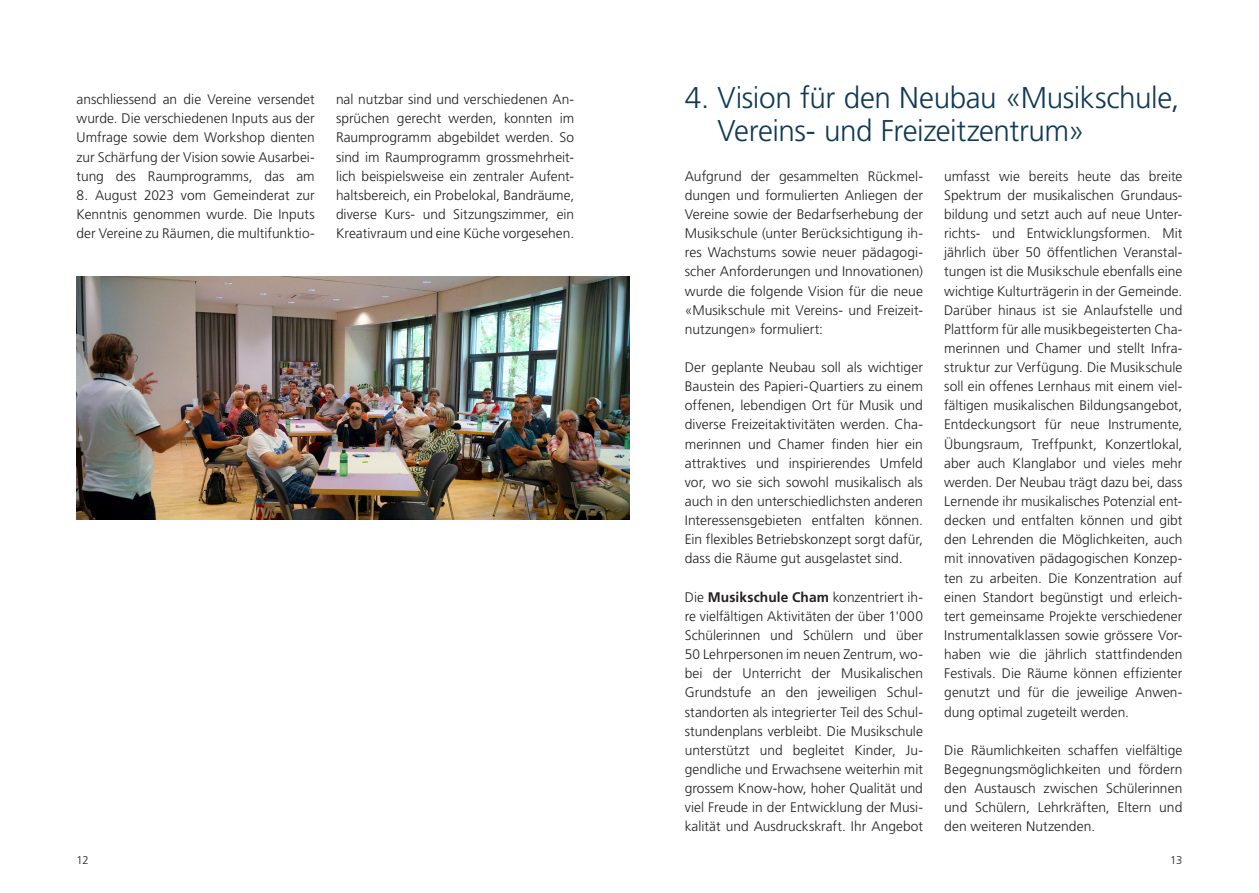
<style>
.page{position:relative;width:1259px;height:893px;background:#fff}
.page>*{position:absolute;margin:0;border:0;box-sizing:border-box;transform-origin:0 0}
._01_Titel{font:300 30px/33.5px "Frutiger LT Std";letter-spacing:-.015em;color:#103a56}
._05_Grundtext{font:300 13.8px/19.2px "Frutiger LT Std";color:#231f20;text-align:justify}
.t1{font:300 11.25px "Frutiger LT Std";color:#231f20}
.s1{font-weight:700}
</style>
<div class="page">
<img style="left:77px;top:276px;width:552px;height:243px">
<p class="_05_Grundtext" style="left:77px;top:90px;width:240px">anschliessend an die Vereine versendet wurde. Die verschiedenen Inputs aus der Umfrage sowie dem Workshop dienten zur Schärfung der Vision sowie Ausarbei&shy;tung des Raumprogramms, das am</p>
<p class="_05_Grundtext" style="left:77px;top:186px;width:240px">8. August 2023 vom Gemeinderat zur Kenntnis genommen wurde. Die Inputs der Vereine zu Räumen, die multifunktio-</p>
<p class="_05_Grundtext" style="left:336px;top:90px;width:240px">nal nutzbar sind und verschiedenen An&shy;sprüchen gerecht werden, konnten im Raumprogramm abgebildet werden. So sind im Raumprogramm grossmehrheit&shy;lich beispielsweise ein zentraler Aufent&shy;haltsbereich, ein Probelokal, Bandräume, diverse Kurs- und Sitzungszimmer, ein Kreativraum und eine Küche vorgesehen.</p>
<p class="_01_Titel" style="left:717px;top:81px;width:463px;text-indent:-33px">4. Vision für den Neubau «Musikschule,<br>Vereins- und Freizeitzentrum»</p>
<p class="_05_Grundtext" style="left:685px;top:167px;width:240px">Aufgrund der gesammelten Rückmel&shy;dungen und formulierten Anliegen der Vereine sowie der Bedarfserhebung der Musikschule (unter Berücksichtigung ih&shy;res Wachstums sowie neuer pädagogi&shy;scher Anforderungen und Innovationen) wurde die folgende Vision für die neue «Musikschule mit Vereins- und Freizeit&shy;nutzungen» formuliert:</p>
<p class="_05_Grundtext" style="left:685px;top:358px;width:240px">Der geplante Neubau soll als wichtiger Baustein des Papieri-Quartiers zu einem offenen, lebendigen Ort für Musik und diverse Freizeitaktivitäten werden. Cha&shy;merinnen und Chamer finden hier ein attraktives und inspirierendes Umfeld vor, wo sie sich sowohl musikalisch als auch in den unterschiedlichsten anderen Interessensgebieten entfalten können.<br>Ein flexibles Betriebskonzept sorgt dafür, dass die Räume gut ausgelastet sind.</p>
<p class="_05_Grundtext" style="left:685px;top:587px;width:240px">Die <span class="s1">Musikschule Cham</span> konzentriert ih&shy;re vielfältigen Aktivitäten der über 1'000<br>Schülerinnen und Schülern und über 50 Lehrpersonen im neuen Zentrum, wo&shy;bei der Unterricht der Musikalischen Grundstufe an den jeweiligen Schul&shy;standorten als integrierter Teil des Schul&shy;stundenplans verbleibt. Die Musikschule unterstützt und begleitet Kinder, Ju&shy;gendliche und Erwachsene weiterhin mit grossem Know-how, hoher Qualität und viel Freude in der Entwicklung der Musi&shy;kalität und Ausdruckskraft. Ihr Angebot</p>
<p class="_05_Grundtext" style="left:944px;top:167px;width:240px">umfasst wie bereits heute das breite Spektrum der musikalischen Grundaus&shy;bildung und setzt auch auf neue Unter&shy;richts- und Entwicklungsformen. Mit jährlich über 50 öffentlichen Veranstal&shy;tungen ist die Musikschule ebenfalls eine wichtige Kulturträgerin in der Gemeinde.<br>Darüber hinaus ist sie Anlaufstelle und Plattform für alle musikbegeisterten Cha&shy;merinnen und Chamer und stellt Infra&shy;struktur zur Verfügung. Die Musikschule soll ein offenes Lernhaus mit einem viel&shy;fältigen musikalischen Bildungsangebot, Entdeckungsort für neue Instrumente, Übungsraum, Treffpunkt, Konzertlokal, aber auch Klanglabor und vieles mehr werden. Der Neubau trägt dazu bei, dass Lernende ihr musikalisches Potenzial ent&shy;decken und entfalten können und gibt den Lehrenden die Möglichkeiten, auch mit innovativen pädagogischen Konzep&shy;ten zu arbeiten. Die Konzentration auf einen Standort begünstigt und erleich&shy;tert gemeinsame Projekte verschiedener Instrumentalklassen sowie grössere Vor&shy;haben wie die jährlich stattfindenden Festivals. Die Räume können effizienter genutzt und für die jeweilige Anwen&shy;dung optimal zugeteilt werden.</p>
<p class="_05_Grundtext" style="left:944px;top:741px;width:240px">Die Räumlichkeiten schaffen vielfältige Begegnungsmöglichkeiten und fördern den Austausch zwischen Schülerinnen und Schülern, Lehrkräften, Eltern und den weiteren Nutzenden.</p>
<p class="t1" style="left:77px;top:854px;width:14px">12</p>
<p class="t1" style="left:1170px;top:854px;width:14px">13</p>
</div>
